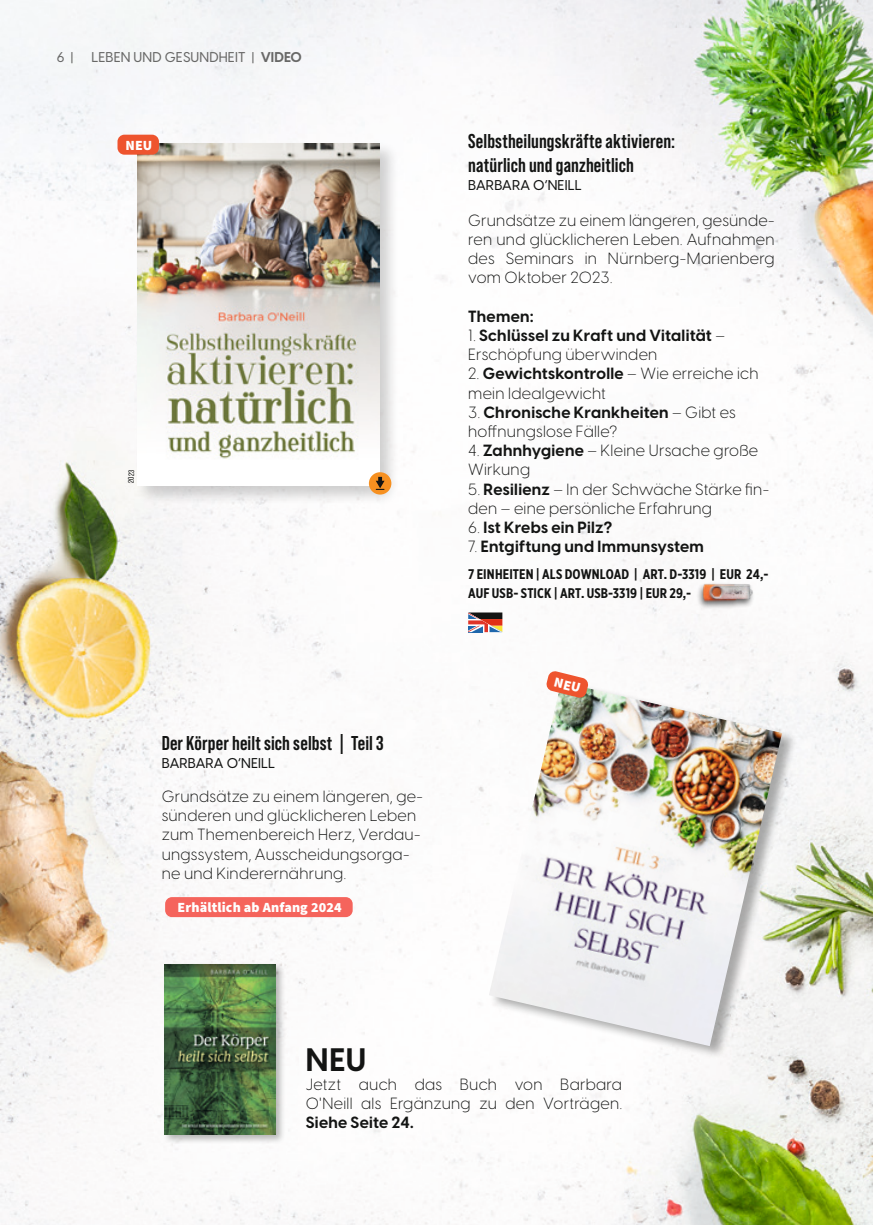
<style>
.page{position:relative;width:874px;height:1225px;background:#fff}
.page>*{position:absolute;margin:0;border:0;box-sizing:border-box;transform-origin:0 0}
.Artikel_-_Text{font:700 32px "Visby CF";color:#131413}
.Artikel_-_Name{font:700 20px "Bebas Neue Pro";letter-spacing:.005em;color:#131413}
.Artikel_-_Themenlist{font:300 16px/19.2px "Visby CF";letter-spacing:.015em;color:#131413}
.Artikel_-_Text-2{font:300 16px/19.2px "Visby CF";letter-spacing:.015em;color:#131413;text-align:justify}
.Artikel_-_Themenlist-2{font:700 16px/19.2px "Visby CF";letter-spacing:.015em;color:#131413}
.Artikel_-_Themenlist-3{font:700 14px/19.2px "Gotham X Narrow";letter-spacing:.01em;color:#131413}
.Artikel_-_Author{font:500 14px "Visby CF";letter-spacing:.01em;color:#131413}
.t1{font:500 14px "Visby CF";letter-spacing:.01em;color:#686867}
.Box_NEU{font:900 14px "Source Sans Pro";letter-spacing:.01em;color:#fff}
.Artikel_-_Jahreszahl{font:8px "Bebas Neue Pro";color:#131413}
.s1{font-weight:700}
.s2{font-weight:300}
</style>
<div class="page">
<img style="left:0;top:0;width:872px;height:1225px">
<hr style="left:873px;top:629px;width:1px;height:596px;background:#c5f4c9">
<div style="left:489px;top:680px;width:308px;height:379px;background:#131413;opacity:.35"></div>
<img style="left:488px;top:682px;width:293px;height:364px">
<div style="left:135px;top:140px;width:264px;height:364px;background:#131413;opacity:.2"></div>
<img style="left:138px;top:143px;width:241px;height:342px">
<div style="left:163px;top:961px;width:122px;height:183px;background:#131413;opacity:.3"></div>
<img style="left:164px;top:964px;width:111px;height:170px">
<div style="left:117px;top:135px;width:42px;height:20px;background:#ee542e;border-radius:7px"></div>
<div style="left:165px;top:897px;width:187px;height:20px;background:#f5645c;border-radius:7px"></div>
<div style="left:369px;top:472px;width:22px;height:22px;background:#f69020;border-radius:50%"></div>
<svg style="left:375px;top:477px;width:9px;height:13px"></svg>
<img style="left:696px;top:583px;width:59px;height:27px">
<svg style="left:468px;top:612px;width:34px;height:20px"></svg>
<svg style="left:545px;top:670px;width:43px;height:28px"></svg>
<p class="t1" style="left:57px;top:48px;width:18px">6 |</p>
<p class="t1" style="left:91px;top:48px;width:212px">LEBEN UND GESUNDHEIT | <span class="s1">VIDEO</span></p>
<p class="Box_NEU" style="left:125px;top:135px;width:28px">NEU</p>
<p class="Artikel_-_Jahreszahl" style="left:126px;top:483px;width:14px;rotate:-89deg">2023</p>
<p class="Artikel_-_Name" style="left:468px;top:130px;width:208px">Selbstheilungskräfte aktivieren:</p>
<p class="Artikel_-_Name" style="left:468px;top:154px;width:167px">natürlich und ganzheitlich</p>
<p class="Artikel_-_Author" style="left:468px;top:176px;width:115px">BARBARA O‘NEILL</p>
<p class="Artikel_-_Text-2" style="left:468px;top:210px;width:308px">Grundsätze zu einem längeren, gesünde&shy;ren und glücklicheren Leben. Aufnahmen des Seminars in Nürnberg-Marienberg vom Oktober 2023.</p>
<p class="Artikel_-_Themenlist-2" style="left:468px;top:306px;width:67px">Themen:</p>
<p class="Artikel_-_Themenlist-2" style="left:468px;top:326px;width:258px"><span class="s2">1.</span> Schlüssel zu Kraft und Vitalität <span class="s2">–<br>Erschöpfung überwinden</span></p>
<p class="Artikel_-_Themenlist" style="left:468px;top:364px;width:292px">2. <span class="s1">Gewichtskontrolle</span> – Wie erreiche ich mein Idealgewicht</p>
<p class="Artikel_-_Themenlist" style="left:468px;top:402px;width:269px">3. <span class="s1">Chronische Krankheiten</span> – Gibt es hoffnungslose Fälle?</p>
<p class="Artikel_-_Themenlist" style="left:468px;top:441px;width:291px">4. <span class="s1">Zahnhygiene</span> – Kleine Ursache große<br>Wirkung</p>
<p class="Artikel_-_Themenlist" style="left:468px;top:479px;width:302px">5. <span class="s1">Resilienz</span> – In der Schwäche Stärke fin&shy;den – eine persönliche Erfahrung</p>
<p class="Artikel_-_Themenlist-2" style="left:468px;top:518px;width:145px"><span class="s2">6.</span> Ist Krebs ein Pilz?</p>
<p class="Artikel_-_Themenlist-2" style="left:468px;top:537px;width:237px"><span class="s2">7.</span> Entgiftung und Immunsystem</p>
<p class="Artikel_-_Themenlist-3" style="left:468px;top:564px;width:301px">7 EINHEITEN | ALS DOWNLOAD | ART. D-3319 | EUR 24,-<br>AUF USB- STICK | ART. USB-3319 | EUR 29,-</p>
<p class="Artikel_-_Name" style="left:162px;top:731px;width:223px">Der Körper heilt sich selbst | Teil 3</p>
<p class="Artikel_-_Author" style="left:162px;top:754px;width:115px">BARBARA O‘NEILL</p>
<p class="Artikel_-_Themenlist" style="left:162px;top:786px;width:263px">Grundsätze zu einem längeren, ge&shy;sünderen und glücklicheren Leben zum Themenbereich Herz, Verdau&shy;ungssystem, Ausscheidungsorga&shy;ne und Kinderernährung.</p>
<p class="Box_NEU" style="left:177px;top:898px;width:166px">Erhältlich ab Anfang 2024</p>
<p class="Artikel_-_Text" style="left:305px;top:1039px;width:62px">NEU</p>
<p class="Artikel_-_Text-2" style="left:305px;top:1074px;width:317px">Jetzt auch das Buch von Barbara O'Neill als Ergänzung zu den Vorträgen.<br><span class="s1">Siehe Seite 24.</span></p>
</div>
